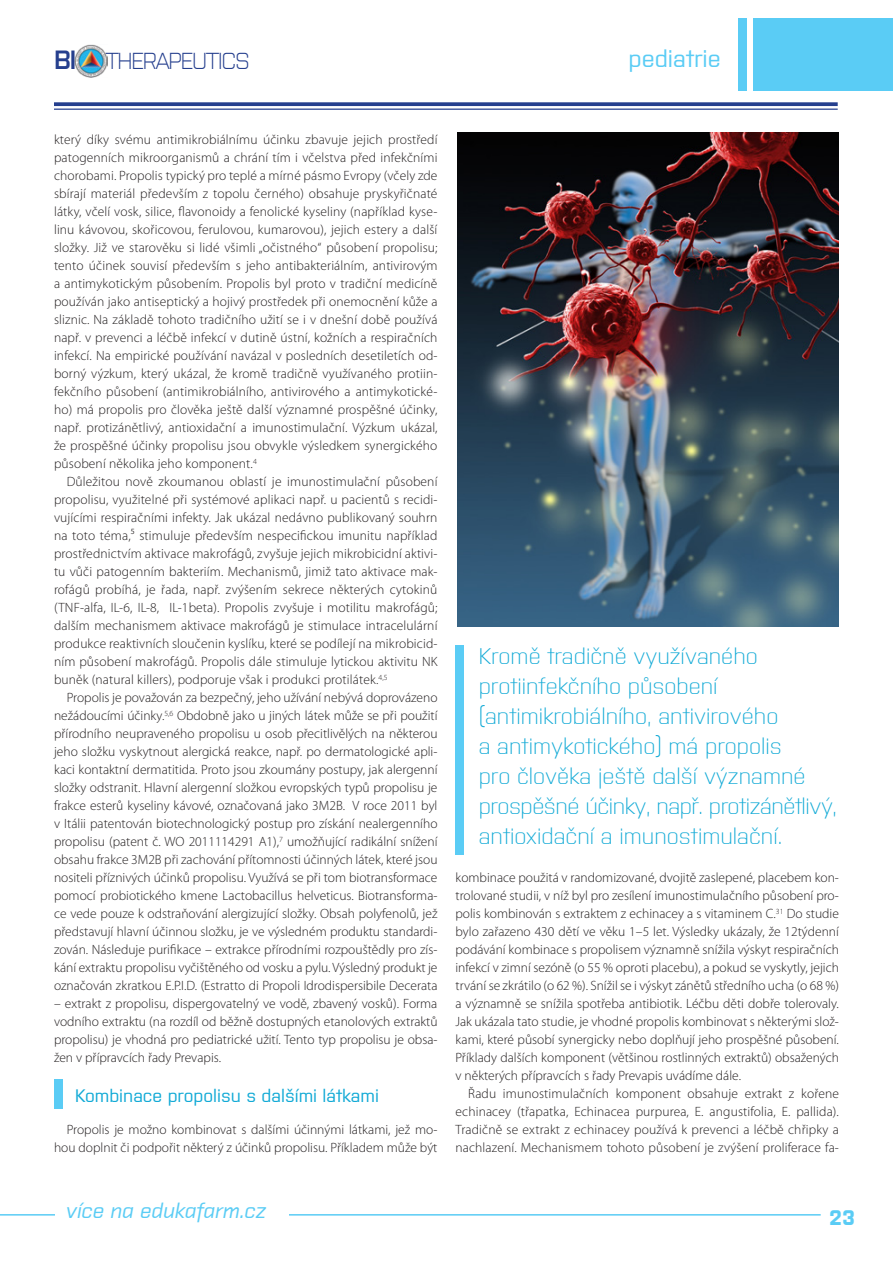
<style>
.page{position:relative;width:893px;height:1263px;background:#fff}
.page>*{position:absolute;margin:0;border:0;box-sizing:border-box;transform-origin:0 0}
.t1{font:500 24px "Purista";color:#5accf5}
.t2{font:300 22.95px "Purista";letter-spacing:-.05em;color:#253f8e}
.MEZITITULKY{font:300 22.5px/30px "Purista";color:#13aad6}
.t3{font:italic 500 21px "Purista";color:#5accf5}
.t4{font:700 21px "Purista";color:#5accf5}
.MEZITITULKY-2{font:500 18px "Purista";color:#13aad6}
.HLAVNÍ_TEXT{font:300 13.5px/18px "Myriad Pro";color:#231f20;text-align:justify}
.s1{font-weight:600;font-size:26.25px}
</style>
<div class="page">
<div style="left:753px;top:18px;width:140px;height:72px;background:#5accf5"></div>
<div style="left:738px;top:18px;width:8px;height:72px;background:#5accf5"></div>
<svg style="left:54px;top:102px;width:784px;height:4px;fill:#253f8e"></svg>
<hr style="left:54px;top:109px;width:784px;height:1px;background:#253f8e">
<img style="left:75px;top:45px;width:32px;height:32px">
<hr style="left:0;top:1214px;width:821px;height:1px;background:#5accf5">
<div style="left:55px;top:1191px;width:234px;height:49px;background:#fff"></div>
<img style="left:458px;top:132px;width:381px;height:494px">
<div style="left:54px;top:1079px;width:9px;height:30px;background:#5accf5"></div>
<div style="left:455px;top:645px;width:9px;height:209px;background:#5accf5"></div>
<h2 class="t2" style="left:54px;top:44px;width:197px"><span class="s1">BI</span> THERAPEUTICS</h2>
<p class="t1" style="left:628px;top:41px;width:94px">pediatrie</p>
<p class="HLAVNÍ_TEXT" style="left:54px;top:131px;width:385px">který díky svému antimikrobiálnímu účinku zbavuje jejich prostředí patogenních mikroorganismů a chrání tím i včelstva před infekčními chorobami. Propolis typický pro teplé a mírné pásmo Evropy (včely zde sbírají materiál především z topolu černého) obsahuje pryskyřičnaté látky, včelí vosk, silice, flavonoidy a fenolické kyseliny (například kyse&shy;linu kávovou, skořicovou, ferulovou, kumarovou), jejich estery a další složky. Již ve starověku si lidé všimli „očistného“ působení propolisu; tento účinek souvisí především s jeho antibakteriálním, antivirovým a antimykotickým působením. Propolis byl proto v tradiční medicíně používán jako antiseptický a hojivý prostředek při onemocnění kůže a sliznic. Na základě tohoto tradičního užití se i v dnešní době používá např. v prevenci a léčbě infekcí v dutině ústní, kožních a respiračních infekcí. Na empirické používání navázal v posledních desetiletích od&shy;borný výzkum, který ukázal, že kromě tradičně využívaného protiin&shy;fekčního působení (antimikrobiálního, antivirového a antimykotické&shy;ho) má propolis pro člověka ještě další významné prospěšné účinky, např. protizánětlivý, antioxidační a imunostimulační. Výzkum ukázal, že prospěšné účinky propolisu jsou obvykle výsledkem synergického působení několika jeho komponent.<sup>4</sup></p>
<p class="HLAVNÍ_TEXT" style="left:54px;top:473px;width:385px;text-indent:13px">Důležitou nově zkoumanou oblastí je imunostimulační působení propolisu, využitelné při systémové aplikaci např. u pacientů s recidi&shy;vujícími respiračními infekty. Jak ukázal nedávno publikovaný souhrn na toto téma,⁵ stimuluje především nespecifickou imunitu například prostřednictvím aktivace makrofágů, zvyšuje jejich mikrobicidní aktivi&shy;tu vůči patogenním bakteriím. Mechanismů, jimiž tato aktivace mak&shy;rofágů probíhá, je řada, např. zvýšením sekrece některých cytokinů (TNF-alfa, IL-6, IL-8, IL-1beta). Propolis zvyšuje i motilitu makrofágů; dalším mechanismem aktivace makrofágů je stimulace intracelulární produkce reaktivních sloučenin kyslíku, které se podílejí na mikrobicid&shy;ním působení makrofágů. Propolis dále stimuluje lytickou aktivitu NK buněk (natural killers), podporuje však i produkci protilátek.<sup>4,5</sup></p>
<p class="HLAVNÍ_TEXT" style="left:54px;top:689px;width:385px;text-indent:13px">Propolis je považován za bezpečný, jeho užívání nebývá doprovázeno nežádoucími účinky.<sup>5,6</sup> Obdobně jako u jiných látek může se při použití přírodního neupraveného propolisu u osob přecitlivělých na některou jeho složku vyskytnout alergická reakce, např. po dermatologické apli&shy;kaci kontaktní dermatitida. Proto jsou zkoumány postupy, jak alergenní složky odstranit. Hlavní alergenní složkou evropských typů propolisu je frakce esterů kyseliny kávové, označovaná jako 3M2B. V roce 2011 byl v Itálii patentován biotechnologický postup pro získání nealergenního propolisu (patent č. WO 2011114291 A1),<sup>7</sup> umožňující radikální snížení obsahu frakce 3M2B při zachování přítomnosti účinných látek, které jsou nositeli příznivých účinků propolisu. Využívá se při tom biotransformace pomocí probiotického kmene Lactobacillus helveticus. Biotransforma&shy;ce vede pouze k odstraňování alergizující složky. Obsah polyfenolů, jež představují hlavní účinnou složku, je ve výsledném produktu standardi&shy;zován. Následuje purifikace – extrakce přírodními rozpouštědly pro zís&shy;kání extraktu propolisu vyčištěného od vosku a pylu. Výsledný produkt je označován zkratkou E.P.I.D. (Estratto di Propoli Idrodispersibile Decerata</p>
<p class="HLAVNÍ_TEXT" style="left:54px;top:995px;width:385px">– extrakt z propolisu, dispergovatelný ve vodě, zbavený vosků). Forma vodního extraktu (na rozdíl od běžně dostupných etanolových extraktů propolisu) je vhodná pro pediatrické užití. Tento typ propolisu je obsa&shy;žen v přípravcích řady Prevapis.</p>
<p class="MEZITITULKY-2" style="left:75px;top:1082px;width:305px">Kombinace propolisu s dalšími látkami</p>
<p class="HLAVNÍ_TEXT" style="left:54px;top:1121px;width:385px;text-align:right">Propolis je možno kombinovat s dalšími účinnými látkami, jež mo&shy;hou doplnit či podpořit některý z účinků propolisu. Příkladem může být</p>
<p class="MEZITITULKY" style="left:479px;top:639px;width:360px">Kromě tradičně využívaného protiinfekčního působení (antimikrobiálního, antivirového<br>a antimykotického) má propolis<br>pro člověka ještě další významné prospěšné účinky, např. protizánětlivý, antioxidační a imunostimulační.</p>
<p class="HLAVNÍ_TEXT" style="left:455px;top:869px;width:385px">kombinace použitá v randomizované, dvojitě zaslepené, placebem kon&shy;trolované studii, v níž byl pro zesílení imunostimulačního působení pro&shy;polis kombinován s extraktem z echinacey a s vitaminem C.<sup>31</sup> Do studie bylo zařazeno 430 dětí ve věku 1–5 let. Výsledky ukázaly, že 12týdenní podávání kombinace s propolisem významně snížila výskyt respiračních infekcí v zimní sezóně (o 55 % oproti placebu), a pokud se vyskytly, jejich trvání se zkrátilo (o 62 %). Snížil se i výskyt zánětů středního ucha (o 68 %) a významně se snížila spotřeba antibiotik. Léčbu děti dobře tolerovaly.<br>Jak ukázala tato studie, je vhodné propolis kombinovat s některými slož&shy;kami, které působí synergicky nebo doplňují jeho prospěšné působení.<br>Příklady dalších komponent (většinou rostlinných extraktů) obsažených v některých přípravcích s řady Prevapis uvádíme dále.</p>
<p class="HLAVNÍ_TEXT" style="left:455px;top:1085px;width:385px;text-indent:13px">Řadu imunostimulačních komponent obsahuje extrakt z kořene echinacey (třapatka, Echinacea purpurea, E. angustifolia, E. pallida).<br>Tradičně se extrakt z echinacey používá k prevenci a léčbě chřipky a nachlazení. Mechanismem tohoto působení je zvýšení proliferace fa-</p>
<h3 class="t3" style="left:66px;top:1195px;width:202px">více na edukafarm.cz</h3>
<h3 class="t4" style="left:829px;top:1202px;width:27px">23</h3>
</div>
